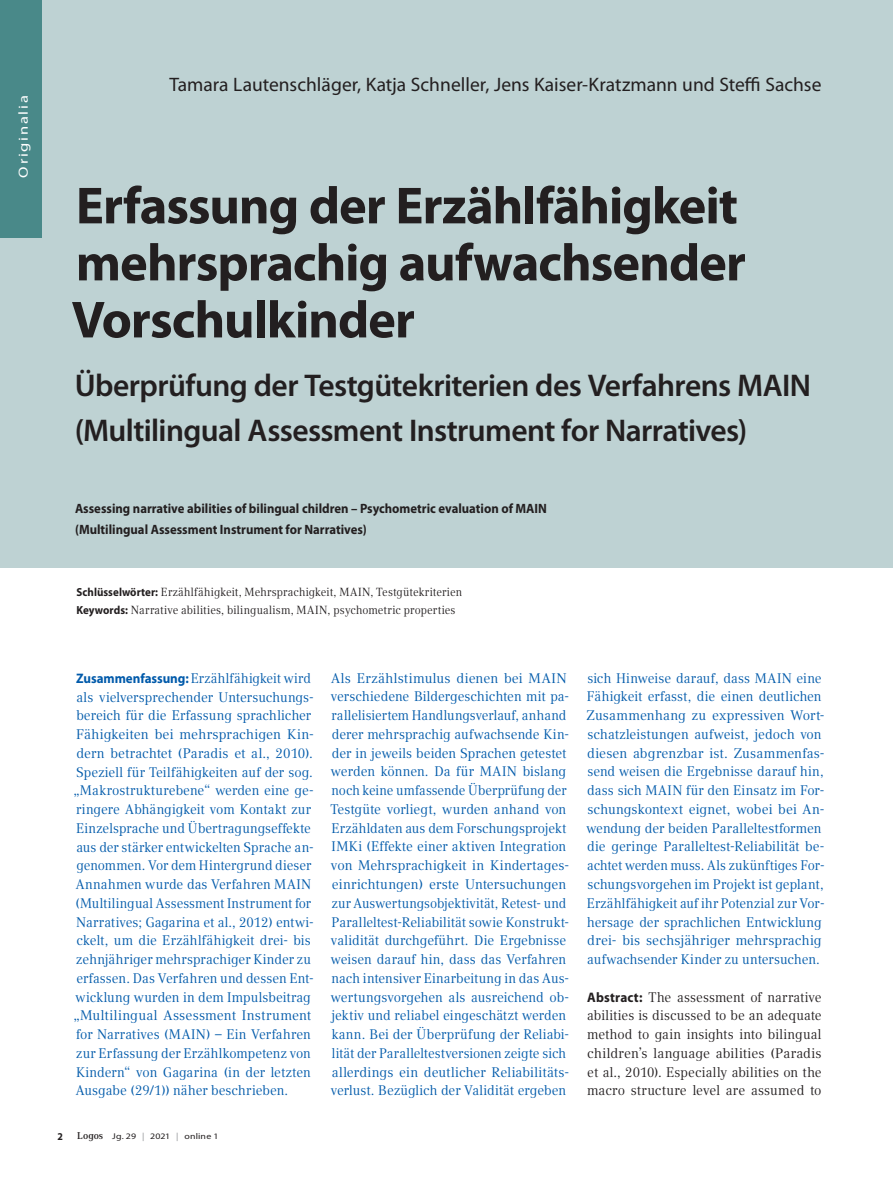
<style>
.page{position:relative;width:893px;height:1191px;background:#fff}
.page>*{position:absolute;margin:0;border:0;box-sizing:border-box;transform-origin:0 0}
.t1{font:700 52.5px/57px "Myriad Pro";letter-spacing:-.02em;color:#231f20}
.t2{font:600 31.5px/45px "Myriad Pro";letter-spacing:-.02em;color:#231f20}
.t3{font:19.5px "Myriad Pro";color:#231f20}
.t4{font:13.8px/18.8px "Compatil Text LT Pro";color:#015aaa}
.t5{font:13.8px/18.8px "Compatil Text LT Pro";color:#015aaa;scale:.95 1}
.t6{font:13.8px/18.8px "Compatil Text LT Pro";color:#015aaa;scale:.96 1}
.t7{font:13.8px/18.8px "Compatil Text LT Pro";letter-spacing:.005em;color:#231f20;text-align:justify;scale:.96 1}
.t8{font:700 13.5px/21px "Myriad Pro";color:#231f20;scale:.94 1}
.t9{font:13.2px "Myriad Pro";letter-spacing:.105em;color:#fff;scale:1.25 1}
.t10{font:11.7px/18px "Compatil Text LT Pro";letter-spacing:.01em;color:#231f20;scale:.94 1}
.t11{font:700 10.5px "Myriad Pro";color:#231f20;scale:.94 1}
.t12{font:8.4px "Myriad Pro";letter-spacing:.015em;color:#231f20;scale:1.18 1}
.s1{font-family:"Myriad Pro";font-weight:700}
.s2{font-family:"Compatil Text LT Pro";font-weight:700;font-size:9.75px}
.s3{color:#939598}
</style>
<div class="page">
<div style="left:0;top:0;width:43px;height:238px;background:#498989"></div>
<div style="left:43px;top:0;width:850px;height:568px;background:#bed2d3"></div>
<div style="left:0;top:238px;width:43px;height:330px;background:#bed2d3"></div>
<p class="t9" style="left:15px;top:178px;width:67px;rotate:-90deg">Originalia</p>
<h3 class="t3" style="left:169px;top:73px;width:654px">Tamara Lautenschläger, Katja Schneller, Jens Kaiser-Kratzmann und Steffi Sachse</h3>
<h1 class="t1" style="left:72px;top:175px;width:676px">Erfassung der Erzählfähigkeit mehrsprachig aufwachsender<br>Vorschulkinder</h1>
<h2 class="t2" style="left:75px;top:362px;width:738px">Überprüfung der Testgütekriterien des Verfahrens MAIN (Multilingual Assessment Instrument for Narratives)</h2>
<p class="t8" style="left:75px;top:497px;width:504px">Assessing narrative abilities of bilingual children – Psychometric evaluation of MAIN (Multilingual Assessment Instrument for Narratives)</p>
<p class="t10" style="left:77px;top:583px;width:412px"><span class="s1">Schlüsselwörter:</span> Erzählfähigkeit, Mehrsprachigkeit, MAIN, Testgütekriterien<br><span class="s1">Keywords:</span> Narrative abilities, bilingualism, MAIN, psychometric properties</p>
<p class="t5" style="left:73px;top:668px;width:255px"><span class="s1">Zusammenfassung:</span> Erzählfähigkeit wird als vielversprechender Untersuchungs&shy;bereich für die Erfassung sprachlicher Fähigkeiten bei mehrsprachigen Kin&shy;dern betrachtet (Paradis et al., 2010).<br>Speziell für Teilfähigkeiten auf der sog. „Makrostrukturebene“ werden eine ge&shy;ringere Abhängigkeit vom Kontakt zur Einzelsprache und Übertragungseffekte aus der stärker entwickelten Sprache an&shy;genommen. Vor dem Hintergrund dieser Annahmen wurde das Verfahren MAIN (Multilingual Assessment Instrument for Narratives; Gagarina et al., 2012) entwi&shy;ckelt, um die Erzählfähigkeit drei- bis zehnjähriger mehrsprachiger Kinder zu erfassen. Das Verfahren und dessen Ent&shy;wicklung wurden in dem Impulsbeitrag „Multilingual Assessment Instrument for Narratives (MAIN) – Ein Verfahren zur Erfassung der Erzählkompetenz von Kindern“ von Gagarina (in der letzten Ausgabe (29/1)) näher beschrieben.</p>
<p class="t4" style="left:330px;top:668px;width:240px">Als Erzählstimulus dienen bei MAIN verschiedene Bildergeschichten mit pa&shy;rallelisiertem Handlungsverlauf, anhand derer mehrsprachig aufwachsende Kin&shy;der in jeweils beiden Sprachen getestet werden können. Da für MAIN bislang noch keine umfassende Überprüfung der Testgüte vorliegt, wurden anhand von Erzähldaten aus dem Forschungsprojekt IMKi (Effekte einer aktiven Integration von Mehrsprachigkeit in Kindertages&shy;einrichtungen) erste Untersuchungen zur Auswertungsobjektivität, Retest- und Paralleltest-Reliabilität sowie Konstrukt&shy;validität durchgeführt. Die Ergebnisse weisen darauf hin, dass das Verfahren nach intensiver Einarbeitung in das Aus&shy;wertungsvorgehen als ausreichend ob&shy;jektiv und reliabel eingeschätzt werden kann. Bei der Überprüfung der Reliabi&shy;lität der Paralleltestversionen zeigte sich allerdings ein deutlicher Reliabilitäts&shy;verlust. Bezüglich der Validität ergeben</p>
<p class="t6" style="left:586px;top:668px;width:250px">sich Hinweise darauf, dass MAIN eine Fähigkeit erfasst, die einen deutlichen Zusammenhang zu expressiven Wort&shy;schatzleistungen aufweist, jedoch von diesen abgrenzbar ist. Zusammenfas&shy;send weisen die Ergebnisse darauf hin, dass sich MAIN für den Einsatz im For&shy;schungskontext eignet, wobei bei An&shy;wendung der beiden Paralleltestformen die geringe Paralleltest-Reliabilität be&shy;achtet werden muss. Als zukünftiges For&shy;schungsvorgehen im Projekt ist geplant, Erzählfähigkeit auf ihr Potenzial zur Vor&shy;hersage der sprachlichen Entwicklung drei- bis sechsjähriger mehrsprachig aufwachsender Kinder zu untersuchen.</p>
<p class="t7" style="left:587px;top:987px;width:246px"><span class="s1">Abstract:</span> The assessment of narrative abilities is discussed to be an adequate method to gain insights into bilingual children’s language abilities (Paradis et al., 2010). Especially abilities on the macro structure level are assumed to</p>
<p class="t12" style="left:77px;top:1130px;width:121px"><span class="s2">Logos</span> Jg. 29 <span class="s3">|</span> 2021 <span class="s3">|</span> online 1</p>
<p class="t11" style="left:57px;top:1129px;width:7px">2</p>
<p class="t12" style="left:112px;top:1132px;width:123px">Jg. 29 <span class="s3">|</span> Ausg. x <span class="s3">|</span> 2021 <span class="s3">|</span> xx - xx</p>
</div>
